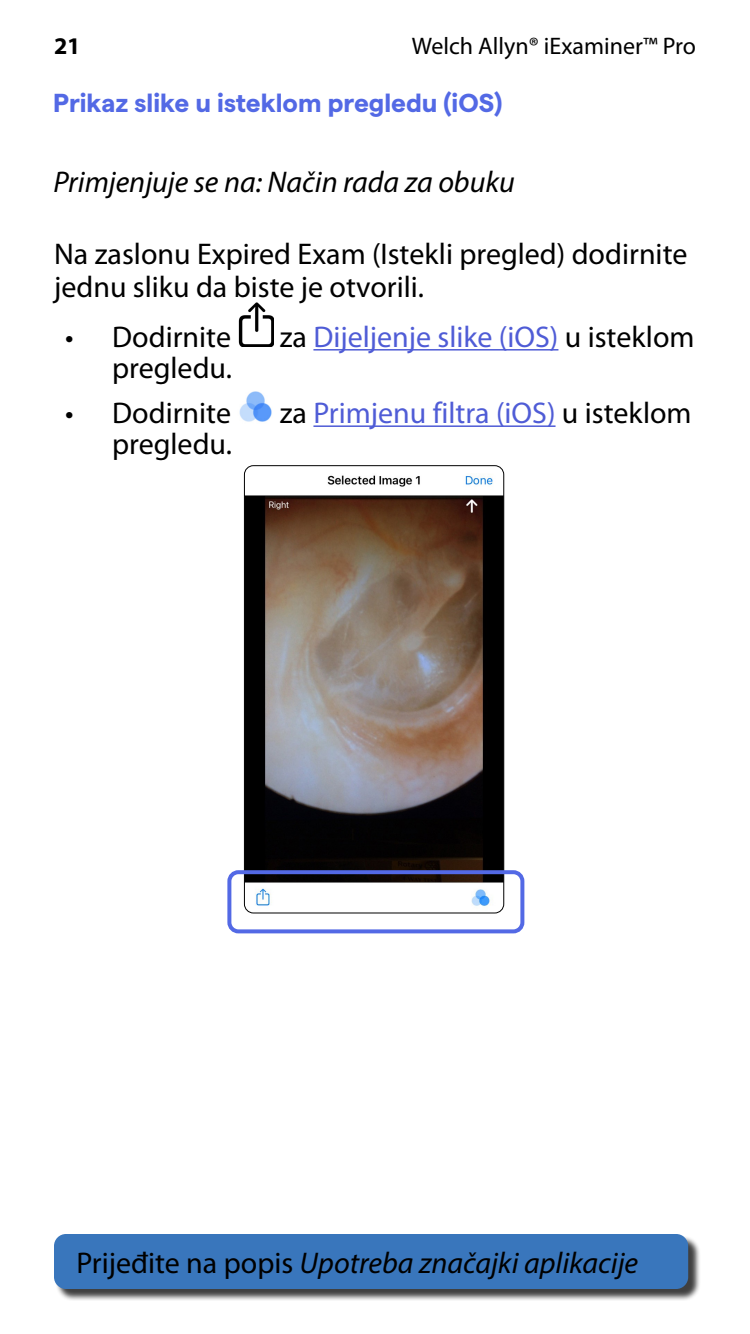
<style>
.page{position:relative;width:750px;height:1334px;background:#fff}
.page>*{position:absolute;margin:0;border:0;box-sizing:border-box;transform-origin:0 0}
.t1{font:30px/33px "Myriad Pro";color:#000}
.t2{font:italic 30px "Myriad Pro";color:#000}
.t3{font:30px "Myriad Pro";color:#4f5cd6}
.t4{font:700 26px "Matter";color:#5369e5}
.t5{font:24px "Myriad Pro";color:#000}
.t6{font:700 24px "Myriad Pro";color:#000}
.s1{color:#000}
.s2{font-style:normal}
</style>
<div class="page">
<div style="left:56px;top:1236px;width:645px;height:65px;background:#000;opacity:.75"></div>
<div style="left:54px;top:1234px;width:634px;height:55px;background:#3976bc;border-radius:12px"></div>
<hr style="left:313px;top:349px;width:245px;height:2px;background:#4f5cd6">
<hr style="left:313px;top:425px;width:243px;height:2px;background:#4f5cd6">
<img style="left:238px;top:302px;width:35px;height:45px">
<img style="left:239px;top:391px;width:33px;height:31px">
<img style="left:244px;top:466px;width:260px;height:447px">
<div style="left:244px;top:465px;width:260px;height:448px;border:1px solid #000;border-radius:9px"></div>
<div style="left:227px;top:870px;width:297px;height:63px;border:4px solid #5369e5;border-radius:9px"></div>
<p class="t6" style="left:54px;top:30px;width:28px">21</p>
<p class="t5" style="left:412px;top:31px;width:286px">Welch Allyn® iExaminer™ Pro</p>
<p class="t4" style="left:53px;top:84px;width:450px">Prikaz slike u isteklom pregledu (iOS)</p>
<p class="t2" style="left:53px;top:163px;width:463px">Primjenjuje se na: Način rada za obuku</p>
<p class="t1" style="left:54px;top:237px;width:635px">Na zaslonu Expired Exam (Istekli pregled) dodirnite jednu sliku da biste je otvorili.</p>
<p class="t1" style="left:65px;top:320px;width:167px">• Dodirnite</p>
<p class="t3" style="left:280px;top:318px;width:416px"><span class="s1">za</span> Dijeljenje slike (iOS) <span class="s1">u isteklom</span></p>
<p class="t1" style="left:112px;top:351px;width:121px">pregledu.</p>
<p class="t1" style="left:65px;top:396px;width:167px">• Dodirnite</p>
<p class="t3" style="left:280px;top:395px;width:413px"><span class="s1">za</span> Primjenu filtra (iOS) <span class="s1">u isteklom</span></p>
<p class="t1" style="left:112px;top:427px;width:121px">pregledu.</p>
<p class="t2" style="left:76px;top:1244px;width:563px"><span class="s2">Prijeđite na popis</span> Upotreba značajki aplikacije</p>
</div>
